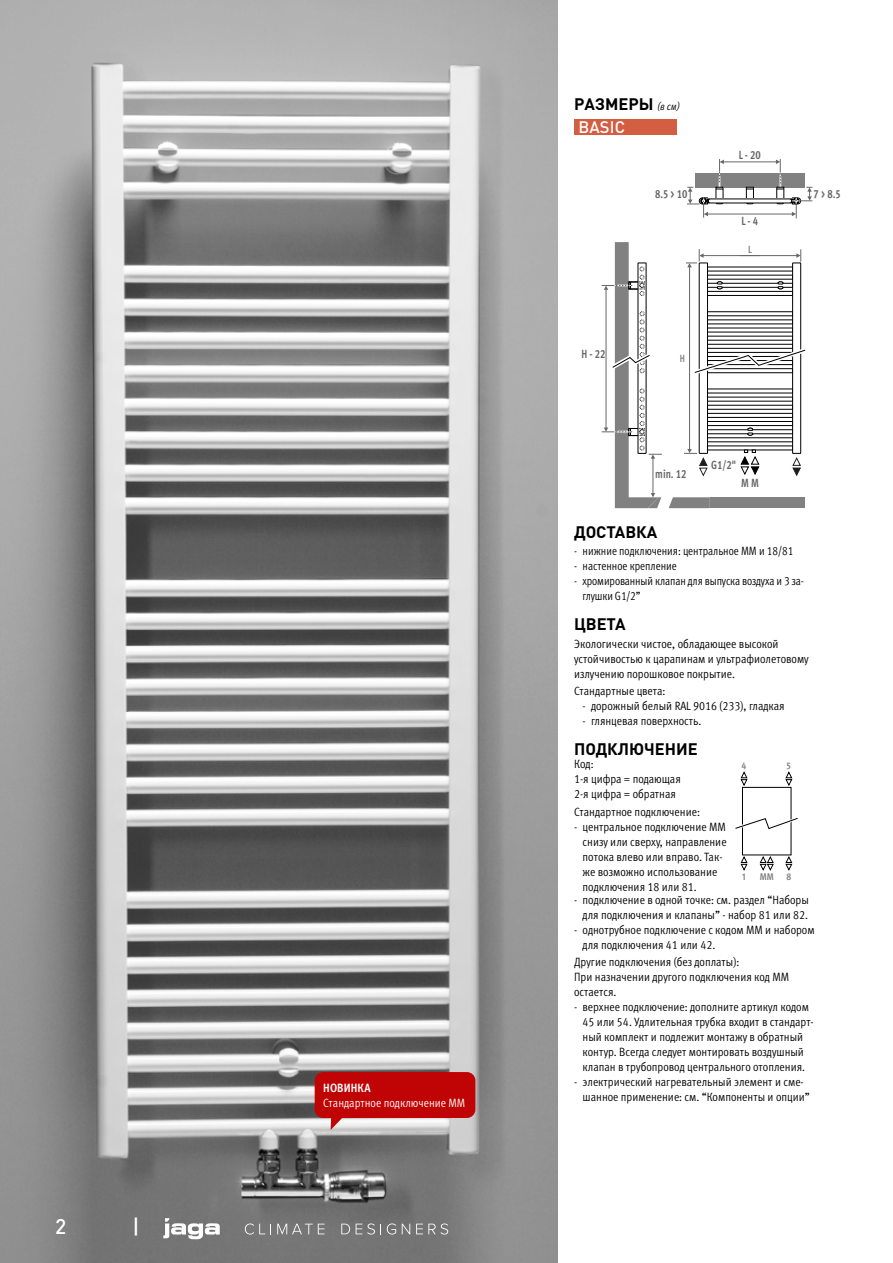
<style>
.page{position:relative;width:893px;height:1263px;background:#fff}
.page>*{position:absolute;margin:0;border:0;box-sizing:border-box;transform-origin:0 0}
.t1{font:500 21px "DIN Pro";color:#fff}
.t2{font:700 16.5px "DIN Pro";color:#000}
.t3{font:500 16.5px "DIN Pro";letter-spacing:.01em;color:#fff}
.t4{font:12px/15px "Meta Pro Cond Norm";color:#000}
.t5{font:12px/15px "Meta Pro Cond Norm";color:#000;scale:.94 1}
.t6{font:12px "Meta Pro Cond Norm";color:#fff}
.t7{font:700 condensed 12px "Meta Pro";letter-spacing:.01em;color:#fff}
.t8{font:700 condensed 11.85px "Meta Pro";color:#676767;scale:.9 1}
.t9{font:700 condensed 10.35px "Meta Pro";color:#818181;scale:.9 1}
.t10{font:700 condensed 9.75px "Meta Pro";color:#808284}
.s1{font-family:"Meta Pro Cond Norm Ita";font-weight:400;font-size:10.5px}
</style>
<div class="page">
<div style="left:710px;top:497px;width:95px;height:11px;background:#818181"></div>
<svg style="left:669px;top:497px;width:41px;height:11px"></svg>
<div style="left:695px;top:173px;width:110px;height:14px;background:#818181"></div>
<svg style="left:792px;top:457px;width:9px;height:20px"></svg>
<div style="left:707px;top:283px;width:86px;height:5px;border:1px solid #000"></div>
<div style="left:707px;top:291px;width:86px;height:5px;border:1px solid #000"></div>
<div style="left:707px;top:344px;width:86px;height:5px;border:1px solid #000"></div>
<div style="left:707px;top:405px;width:86px;height:5px;border:1px solid #000"></div>
<div style="left:707px;top:413px;width:86px;height:5px;border:1px solid #000"></div>
<div style="left:707px;top:421px;width:86px;height:5px;border:1px solid #000"></div>
<div style="left:699px;top:263px;width:9px;height:191px;border:1px solid #000"></div>
<svg style="left:778px;top:281px;width:5px;height:8px"></svg>
<svg style="left:717px;top:281px;width:5px;height:8px"></svg>
<div style="left:707px;top:429px;width:86px;height:5px;border:1px solid #000"></div>
<svg style="left:747px;top:428px;width:6px;height:8px"></svg>
<div style="left:792px;top:263px;width:9px;height:191px;border:1px solid #000"></div>
<svg style="left:694px;top:345px;width:112px;height:33px"></svg>
<div style="left:746px;top:187px;width:8px;height:13px;border:1px solid #000"></div>
<hr style="left:722px;top:162px;width:55px;height:1px;background:#676767">
<hr style="left:706px;top:214px;width:87px;height:1px;background:#676767">
<hr style="left:701px;top:255px;width:59px;height:1px;background:#676767">
<hr style="left:740px;top:255px;width:58px;height:1px;background:#676767">
<svg style="left:796px;top:249px;width:5px;height:13px"></svg>
<hr style="left:689px;top:266px;width:1px;height:185px;background:#676767">
<svg style="left:686px;top:249px;width:18px;height:18px"></svg>
<svg style="left:684px;top:449px;width:24px;height:28px"></svg>
<svg style="left:602px;top:242px;width:60px;height:266px"></svg>
<svg style="left:776px;top:159px;width:36px;height:59px"></svg>
<svg style="left:687px;top:159px;width:37px;height:59px"></svg>
<svg style="left:740px;top:449px;width:20px;height:26px"></svg>
<div style="left:574px;top:119px;width:102px;height:15px;background:#d45e42"></div>
<div style="left:742px;top:787px;width:49px;height:68px;border:1px solid #000"></div>
<svg style="left:735px;top:817px;width:63px;height:13px"></svg>
<svg style="left:740px;top:856px;width:8px;height:15px"></svg>
<svg style="left:759px;top:856px;width:15px;height:15px"></svg>
<svg style="left:785px;top:856px;width:8px;height:15px"></svg>
<svg style="left:740px;top:771px;width:8px;height:15px"></svg>
<svg style="left:785px;top:771px;width:8px;height:15px"></svg>
<img style="left:0;top:0;width:557px;height:1263px">
<div style="left:315px;top:1072px;width:160px;height:46px;background:#c00304;border-radius:9px"></div>
<svg style="left:331px;top:1118px;width:18px;height:12px"></svg>
<svg style="left:245px;top:1223px;width:26px;height:11px"></svg>
<svg style="left:277px;top:1224px;width:48px;height:10px"></svg>
<svg style="left:341px;top:1224px;width:9px;height:10px"></svg>
<svg style="left:356px;top:1223px;width:25px;height:11px"></svg>
<svg style="left:387px;top:1223px;width:9px;height:11px"></svg>
<svg style="left:402px;top:1224px;width:8px;height:10px"></svg>
<svg style="left:416px;top:1223px;width:32px;height:11px"></svg>
<svg style="left:163px;top:1218px;width:57px;height:21px"></svg>
<h1 class="t1" style="left:55px;top:1212px;width:13px">2</h1>
<h1 class="t1" style="left:132px;top:1212px;width:9px">|</h1>
<p class="t7" style="left:323px;top:1079px;width:49px">НОВИНКА</p>
<p class="t6" style="left:323px;top:1094px;width:143px">Стандартное подключение MM</p>
<h2 class="t2" style="left:574px;top:93px;width:108px">PАЗМЕРЫ <span class="s1">( в см )</span></h2>
<h2 class="t3" style="left:578px;top:116px;width:48px">BASIC</h2>
<p class="t8" style="left:739px;top:145px;width:26px">L - 20</p>
<p class="t8" style="left:655px;top:185px;width:38px">8.5 &gt; 10</p>
<p class="t8" style="left:814px;top:185px;width:32px">7 &gt; 8.5</p>
<p class="t8" style="left:741px;top:211px;width:20px">L - 4</p>
<p class="t9" style="left:748px;top:242px;width:6px">L</p>
<p class="t8" style="left:582px;top:345px;width:28px">H - 22</p>
<p class="t9" style="left:680px;top:350px;width:7px">H</p>
<p class="t8" style="left:655px;top:465px;width:36px">min. 12</p>
<p class="t8" style="left:711px;top:456px;width:29px">G1/2"</p>
<p class="t8" style="left:741px;top:473px;width:21px">M M</p>
<h2 class="t2" style="left:574px;top:521px;width:85px">ДОСТАВКА</h2>
<p class="t5" style="left:574px;top:543px;width:235px">- нижние подключения: центральное MM и 18/81</p>
<p class="t5" style="left:574px;top:558px;width:111px">- настенное крепление</p>
<p class="t5" style="left:583px;top:573px;width:237px;text-indent:-9px">- хромированный клапан для выпуска воздуха и 3 за&shy;глушки G1/2”</p>
<h2 class="t2" style="left:574px;top:613px;width:53px">ЦВЕТА</h2>
<p class="t4" style="left:574px;top:635px;width:236px">Экологически чистое, обладающее высокой устойчивостью к царапинам и ультрафиолетовому излучению порошковое покрытие.</p>
<p class="t4" style="left:574px;top:683px;width:93px">Стандартные цвета :</p>
<p class="t4" style="left:583px;top:698px;width:204px">- дорожный белый RAL 9016 (233), гладкая</p>
<p class="t4" style="left:583px;top:713px;width:120px">- глянцевая поверхность .</p>
<h2 class="t2" style="left:574px;top:737px;width:125px">ПОДКЛЮЧЕНИЕ</h2>
<p class="t4" style="left:574px;top:755px;width:108px">Код :<br>1-я цифра = подающая<br>2-я цифра = обратная</p>
<p class="t10" style="left:742px;top:758px;width:6px">4</p>
<p class="t10" style="left:787px;top:758px;width:6px">5</p>
<p class="t4" style="left:574px;top:803px;width:127px">Стандартное подключение :</p>
<p class="t4" style="left:583px;top:818px;width:146px;text-indent:-9px">- центральное подключение MM снизу или сверху, направление потока влево или вправо. Так&shy;же возможно использование подключения 18 или 81 .</p>
<p class="t4" style="left:574px;top:891px;width:236px;text-align:right">- подключение в одной точке: см. раздел “Наборы для подключения и клапаны” - набор 81 или 82.</p>
<p class="t4" style="left:583px;top:921px;width:234px;text-indent:-9px">- однотрубное подключение с кодом MM и набором для подключения 41 или 42.</p>
<p class="t4" style="left:574px;top:954px;width:217px">Другие подключения (без доплаты) :<br>При назначении другого подключения код MM остается.</p>
<p class="t4" style="left:583px;top:999px;width:233px;text-indent:-9px">- верхнее подключение: дополните артикул кодом 45 или 54. Удлительная трубка входит в стандарт&shy;ный комплект и подлежит монтажу в обратный контур. Всегда следует монтировать воздушный клапан в трубопровод центрального отопления.</p>
<p class="t4" style="left:583px;top:1074px;width:229px;text-indent:-9px">- электрический нагревательный элемент и сме&shy;шанное применение: см. “Компоненты и опции”</p>
<p class="t10" style="left:742px;top:869px;width:5px">1</p>
<p class="t10" style="left:760px;top:869px;width:16px">MM</p>
<p class="t10" style="left:786px;top:869px;width:6px">8</p>
</div>
